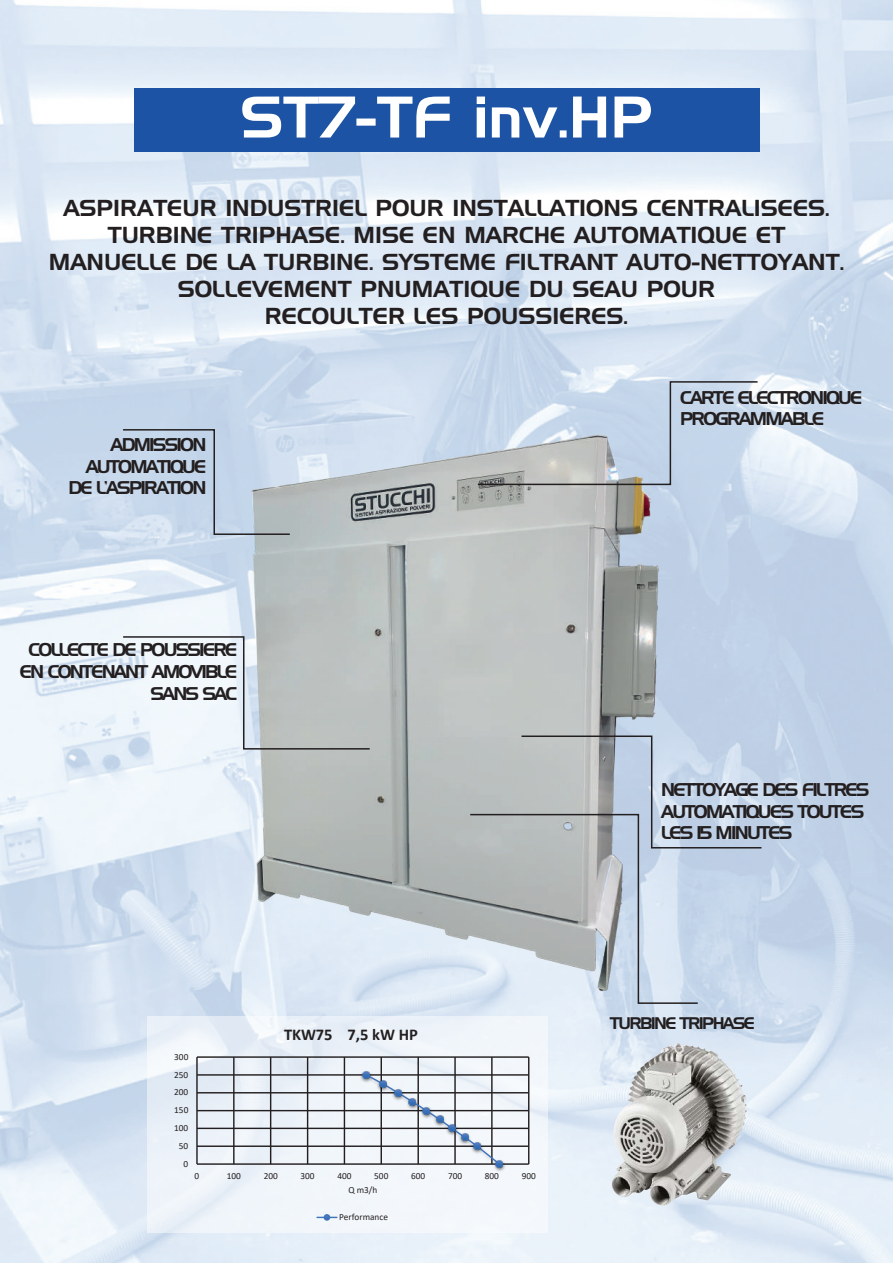
<style>
.page{position:relative;width:893px;height:1263px;background:#fff}
.page>*{position:absolute;margin:0;border:0;box-sizing:border-box;transform-origin:0 0}
.t1{font:57.15px "Handel Gothic";color:#fff}
.t2{font:22.5px/27px "Handel Gothic";color:#231f20;text-align:center}
.t3{font:18px/21.6px "Handel Gothic";letter-spacing:-.1em;color:#231f20}
.t4{font:700 16.5px "Calibri";letter-spacing:-.005em;color:#231f20}
.t5{font:16.35px "Handel Gothic";letter-spacing:-.1em;color:#231f20}
.t6{font:9.3px "Calibri";color:#231f20}
</style>
<div class="page">
<img style="left:0;top:0;width:893px;height:1263px">
<div style="left:134px;top:88px;width:625px;height:64px;background:#1c53a4"></div>
<img style="left:167px;top:345px;width:517px;height:688px">
<svg style="left:476px;top:380px;width:283px;height:106px;background:#c2d0de"></svg>
<svg style="left:122px;top:428px;width:169px;height:108px;background:#c1d0e1"></svg>
<svg style="left:122px;top:635px;width:249px;height:115px"></svg>
<div style="left:147px;top:1016px;width:400px;height:216px;background:linear-gradient(to right,#e9f0f7,#f3f7fb)"></div>
<hr style="left:197px;top:1163px;width:332px;height:2px;background:#231f20">
<hr style="left:197px;top:1145px;width:332px;height:2px;background:#231f20">
<hr style="left:197px;top:1128px;width:332px;height:1px;background:#231f20">
<hr style="left:197px;top:1110px;width:332px;height:1px;background:#231f20">
<hr style="left:197px;top:1092px;width:332px;height:1px;background:#231f20">
<hr style="left:197px;top:1074px;width:332px;height:2px;background:#231f20">
<hr style="left:197px;top:1056px;width:332px;height:2px;background:#231f20">
<hr style="left:196px;top:1057px;width:2px;height:107px;background:#231f20">
<hr style="left:233px;top:1057px;width:2px;height:107px;background:#231f20">
<hr style="left:270px;top:1057px;width:1px;height:107px;background:#231f20">
<hr style="left:307px;top:1057px;width:1px;height:107px;background:#231f20">
<hr style="left:344px;top:1057px;width:1px;height:107px;background:#231f20">
<hr style="left:381px;top:1057px;width:1px;height:107px;background:#231f20">
<hr style="left:417px;top:1057px;width:2px;height:107px;background:#231f20">
<hr style="left:454px;top:1057px;width:2px;height:107px;background:#231f20">
<hr style="left:491px;top:1057px;width:2px;height:107px;background:#231f20">
<hr style="left:528px;top:1057px;width:1px;height:107px;background:#231f20">
<img style="left:361px;top:1071px;width:143px;height:98px">
<img style="left:491px;top:1157px;width:16px;height:16px">
<img style="left:358px;top:1068px;width:16px;height:16px">
<svg style="left:363px;top:1071px;width:140px;height:96px"></svg>
<svg style="left:317px;top:1215px;width:20px;height:5px"></svg>
<div style="left:324px;top:1214px;width:6px;height:7px;border:1px solid #3f73ba;border-radius:50%"></div>
<img style="left:610px;top:1043px;width:139px;height:163px">
<svg style="left:469px;top:735px;width:294px;height:270px;background:#bfc9d3"></svg>
<h1 class="t1" style="left:240px;top:91px;width:414px">ST7-TF inv.HP</h1>
<p class="t2" style="left:49px;top:195px;width:797px">ASPIRATEUR INDUSTRIEL POUR INSTALLATIONS CENTRALISEES.<br>TURBINE TRIPHASE. MISE EN MARCHE AUTOMATIQUE ET MANUELLE DE LA TURBINE. SYSTEME FILTRANT AUTO-NETTOYANT.<br>SOLLEVEMENT PNUMATIQUE DU SEAU POUR<br>RECOULTER LES POUSSIERES.</p>
<p class="t3" style="left:68px;top:435px;width:139px;text-align:right">ADMISSION<br>AUTOMATIQUE<br>DE L'ASPIRATION</p>
<p class="t3" style="left:20px;top:640px;width:219px;text-align:right">COLLECTE DE POUSSIERE<br>EN CONTENANT AMOVIBLE<br>SANS SAC</p>
<p class="t6" style="left:174px;top:1050px;width:16px">300</p>
<p class="t6" style="left:174px;top:1068px;width:16px">250</p>
<p class="t6" style="left:174px;top:1086px;width:16px">200</p>
<p class="t6" style="left:174px;top:1104px;width:16px">150</p>
<p class="t6" style="left:174px;top:1121px;width:16px">100</p>
<p class="t6" style="left:179px;top:1139px;width:11px">50</p>
<p class="t6" style="left:184px;top:1157px;width:6px">0</p>
<p class="t4" style="left:284px;top:1022px;width:136px">TKW75 7,5 kW HP</p>
<p class="t6" style="left:195px;top:1169px;width:6px">0</p>
<p class="t6" style="left:227px;top:1169px;width:16px">100</p>
<p class="t6" style="left:264px;top:1169px;width:16px">200</p>
<p class="t6" style="left:301px;top:1169px;width:16px">300</p>
<p class="t6" style="left:337px;top:1169px;width:16px">400</p>
<p class="t6" style="left:374px;top:1169px;width:16px">500</p>
<p class="t6" style="left:411px;top:1169px;width:16px">600</p>
<p class="t6" style="left:448px;top:1169px;width:16px">700</p>
<p class="t6" style="left:485px;top:1169px;width:16px">800</p>
<p class="t6" style="left:522px;top:1169px;width:16px">900</p>
<p class="t6" style="left:348px;top:1184px;width:30px">Q m3/h</p>
<p class="t6" style="left:339px;top:1210px;width:50px">Performance</p>
<p class="t3" style="left:680px;top:387px;width:184px">CARTE ELECTRONIQUE<br>PROGRAMMABLE</p>
<p class="t3" style="left:661px;top:780px;width:210px">NETTOYAGE DES FILTRES<br>AUTOMATIQUES TOUTES<br>LES 15 MINUTES</p>
<p class="t5" style="left:610px;top:1016px;width:147px">TURBINE TRIPHASE</p>
</div>
